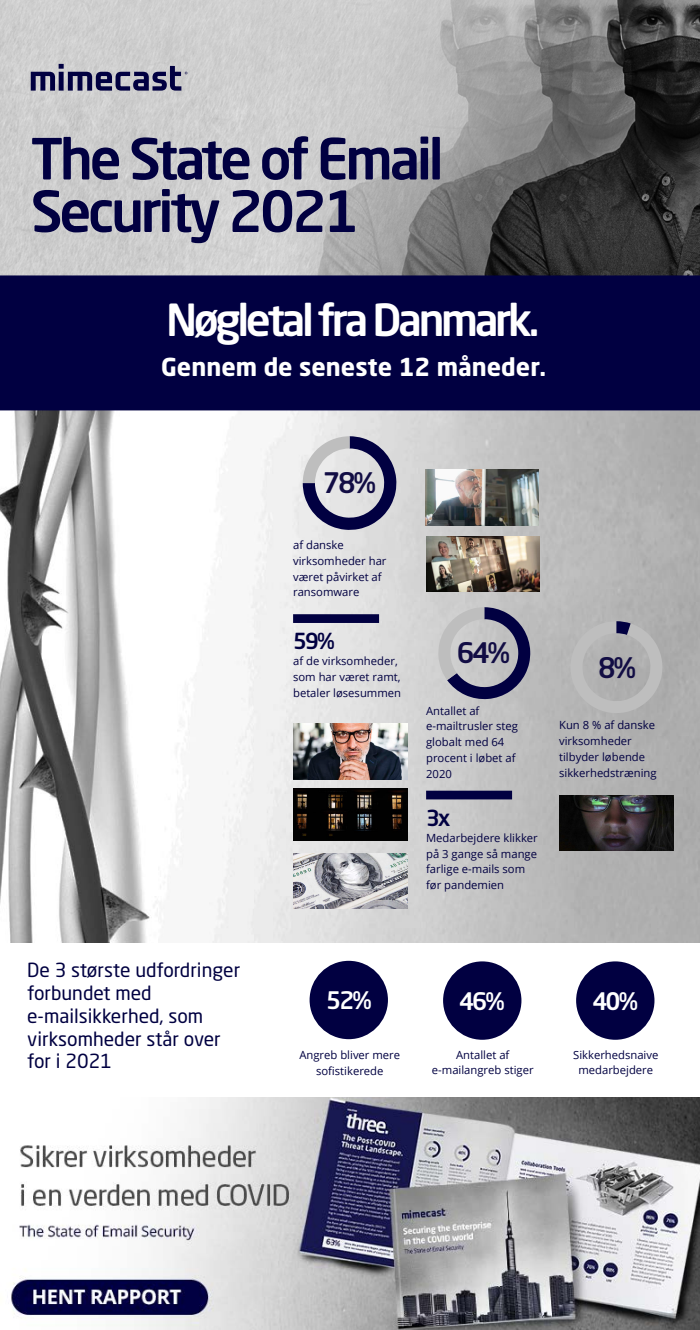
<style>
.page{position:relative;width:700px;height:1330px;background:#fff}
.page>*{position:absolute;margin:0;border:0;box-sizing:border-box;transform-origin:0 0}
.Heading_6{font:500 56px/52.5px "Neo Sans W1 G";letter-spacing:-.06em;color:#010041}
.Heading_6-2{font:500 43.75px "Neo Sans W1 G";letter-spacing:-.08em;color:#fff}
.Heading_6-3{font:500 28px "Neo Sans W1 G";color:#120d44}
.Heading_6-4{font:700 24.5px "Neo Sans W1 G";color:#fff}
.Heading_6-5{font:500 23.89px "Neo Sans W1 G";color:#fff}
.Heading_6-6{font:500 21.88px "Neo Sans W1 G";color:#010041}
.Heading_6-7{font:19.25px/22.8px "Neo Sans W1 G";color:#010041}
.Heading_6-8{font:11.29px/15.8px "Open Sans";color:#010041}
</style>
<div class="page">
<img style="left:0;top:410px;width:700px;height:532px">
<img style="left:0;top:0;width:700px;height:276px">
<div style="left:0;top:276px;width:700px;height:134px;background:#010041"></div>
<img style="left:11px;top:1097px;width:689px;height:233px">
<svg style="left:31px;top:64px;width:156px;height:27px"></svg>
<div style="left:310px;top:961px;width:78px;height:78px;background:#010041;border-radius:50%"></div>
<div style="left:443px;top:961px;width:78px;height:79px;background:#010041;border-radius:50%"></div>
<div style="left:576px;top:961px;width:78px;height:79px;background:#010041;border-radius:50%"></div>
<img style="left:294px;top:853px;width:114px;height:56px">
<img style="left:294px;top:789px;width:114px;height:51px">
<img style="left:294px;top:724px;width:114px;height:55px">
<img style="left:559px;top:795px;width:114px;height:56px">
<div style="left:293px;top:614px;width:86px;height:9px;background:#010041"></div>
<img style="left:426px;top:470px;width:112px;height:55px">
<img style="left:426px;top:536px;width:113px;height:56px">
<div style="left:426px;top:791px;width:86px;height:8px;background:#010041"></div>
<svg style="left:303px;top:436px;width:94px;height:94px"></svg>
<svg style="left:438px;top:607px;width:92px;height:93px"></svg>
<svg style="left:570px;top:621px;width:93px;height:92px"></svg>
<p class="Heading_6" style="left:31px;top:131px;width:414px">The State of Email<br>Security 2021</p>
<p class="Heading_6-2" style="left:166px;top:293px;width:375px">Nøgletal fra Danmark.</p>
<p class="Heading_6-4" style="left:161px;top:351px;width:386px">Gennem de seneste 12 måneder.</p>
<p class="Heading_6-3" style="left:323px;top:465px;width:55px">78%</p>
<p class="Heading_6-8" style="left:293px;top:537px;width:95px">af danske virksomheder har været påvirket af ransomware</p>
<p class="Heading_6-6" style="left:293px;top:628px;width:43px">59%</p>
<p class="Heading_6-8" style="left:293px;top:653px;width:109px">af de virksomheder, som har været ramt, betaler løsesummen</p>
<p class="Heading_6-3" style="left:598px;top:650px;width:40px">8%</p>
<p class="Heading_6-8" style="left:559px;top:717px;width:99px">Kun 8 % af danske virksomheder tilbyder løbende sikkerhedstræning</p>
<p class="Heading_6-3" style="left:457px;top:635px;width:55px">64%</p>
<p class="Heading_6-8" style="left:426px;top:702px;width:93px">Antallet af e-mailtrusler steg globalt med 64 procent i løbet af<br>2020</p>
<p class="Heading_6-7" style="left:27px;top:959px;width:215px">De 3 største udfordringer forbundet med e-mailsikkerhed, som virksomheder står over for i 2021</p>
<p class="Heading_6-6" style="left:426px;top:804px;width:26px">3x</p>
<p class="Heading_6-8" style="left:426px;top:830px;width:113px">Medarbejdere klikker på 3 gange så mange farlige e-mails som før pandemien</p>
<p class="Heading_6-5" style="left:326px;top:986px;width:47px">52%</p>
<p class="Heading_6-5" style="left:459px;top:986px;width:47px">46%</p>
<p class="Heading_6-5" style="left:592px;top:986px;width:47px">40%</p>
<p class="Heading_6-8" style="left:573px;top:1046px;width:87px;text-align:center">Sikkerhedsnaive medarbejdere</p>
<p class="Heading_6-8" style="left:432px;top:1046px;width:103px;text-align:center">Antallet af e-mailangreb stiger</p>
<p class="Heading_6-8" style="left:299px;top:1047px;width:102px;text-align:center">Angreb bliver mere sofistikerede</p>
</div>
